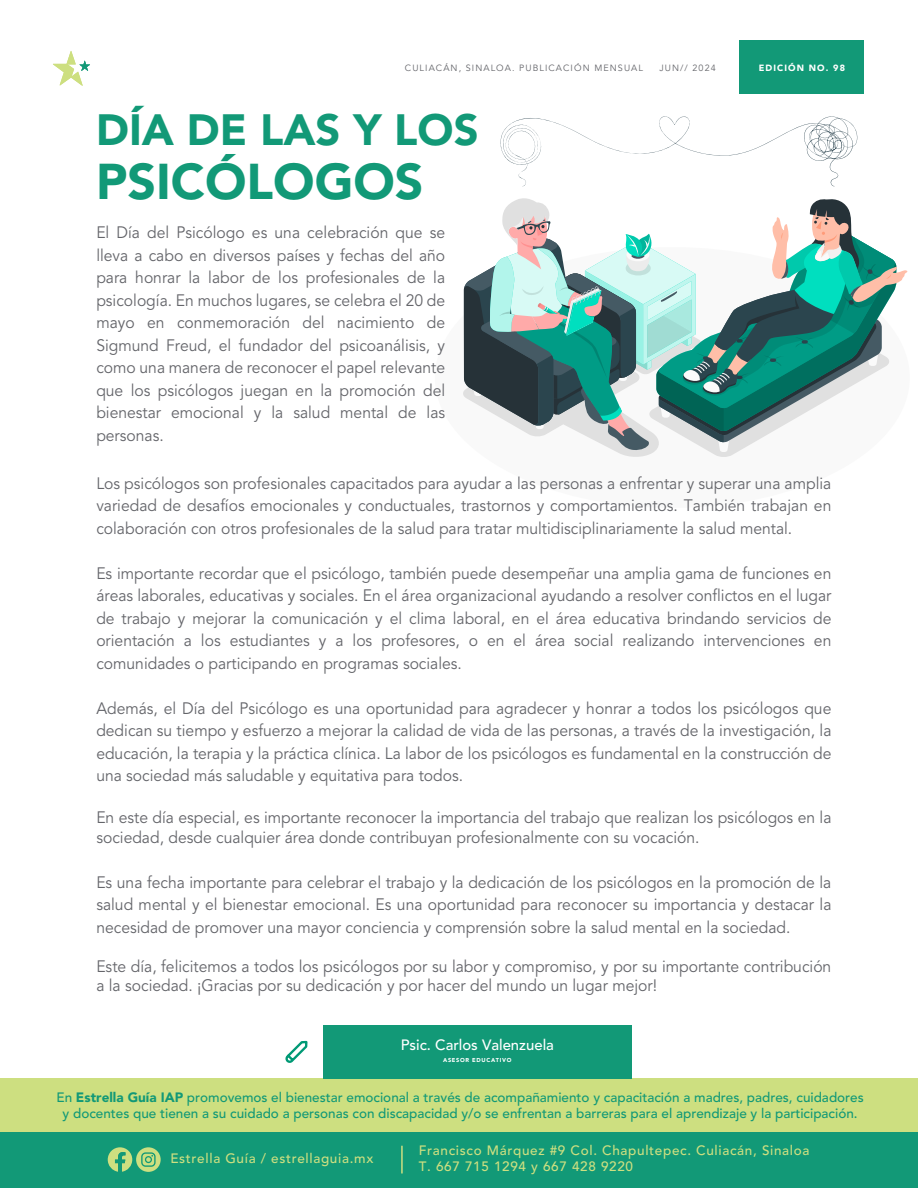
<style>
.page{position:relative;width:918px;height:1188px;background:#fff}
.page>*{position:absolute;margin:0;border:0;box-sizing:border-box;transform-origin:0 0}
.t1{font:900 49.8px "Avenir LT Std";color:#129977}
.t2{font:900 43.35px "Avenir LT Std";color:#129977}
.t3{font:16.5px/22.5px "Avenir LT Std";color:#64656a;text-align:justify;scale:.95 1}
.t4{font:500 14.85px "Avenir LT Std";color:#fff}
.t5{font:500 13.5px/16.2px "Avenir LT Std";color:#129977;text-align:center}
.t6{font:500 13.5px/16.2px "Avenir LT Std";letter-spacing:.05em;color:#cddf80}
.t7{font:9px "Avenir LT Std";letter-spacing:.12em;color:#64656a}
.t8{font:900 9px "Avenir LT Std";letter-spacing:.12em;color:#fff}
.t9{font:900 5.7px "Avenir LT Std";letter-spacing:.12em;color:#fff}
.s1{font-weight:900}
</style>
<div class="page">
<div style="left:0;top:1079px;width:918px;height:54px;background:#cddf80"></div>
<div style="left:0;top:1132px;width:918px;height:56px;background:#129977"></div>
<div style="left:136px;top:1147px;width:25px;height:25px;background:#cddf80;border-radius:50%"></div>
<svg style="left:141px;top:1152px;width:15px;height:15px"></svg>
<svg style="left:108px;top:1147px;width:24px;height:25px"></svg>
<hr style="left:401px;top:1146px;width:2px;height:28px;background:#cddf80">
<svg style="left:285px;top:1040px;width:23px;height:23px"></svg>
<div style="left:323px;top:1025px;width:308px;height:54px;background:#129977"></div>
<svg style="left:53px;top:51px;width:37px;height:35px"></svg>
<div style="left:740px;top:40px;width:124px;height:54px;background:#129977"></div>
<svg style="left:463px;top:198px;width:445px;height:259px"></svg>
<svg style="left:500px;top:116px;width:357px;height:70px"></svg>
<p class="t7" style="left:405px;top:63px;width:240px">CULIACÁN, SINALOA. PUBLICACIÓN MENSUAL</p>
<p class="t7" style="left:659px;top:63px;width:58px">JUN// 2024</p>
<p class="t8" style="left:759px;top:63px;width:88px">EDICIÓN NO. 98</p>
<h2 class="t2" style="left:96px;top:104px;width:384px">DÍA DE LAS Y LOS</h2>
<h1 class="t1" style="left:96px;top:151px;width:329px">PSICÓLOGOS</h1>
<p class="t3" style="left:96px;top:222px;width:369px">El Día del Psicólogo es una celebración que se lleva a cabo en diversos países y fechas del año para honrar la labor de los profesionales de la psicología. En muchos lugares, se celebra el 20 de mayo en conmemoración del nacimiento de Sigmund Freud, el fundador del psicoanálisis, y como una manera de reconocer el papel relevante que los psicólogos juegan en la promoción del bienestar emocional y la salud mental de las personas.</p>
<p class="t3" style="left:96px;top:472px;width:775px">Los psicólogos son profesionales capacitados para ayudar a las personas a enfrentar y superar una amplia variedad de desafíos emocionales y conductuales, trastornos y comportamientos. También trabajan en colaboración con otros profesionales de la salud para tratar multidisciplinariamente la salud mental.</p>
<p class="t3" style="left:96px;top:562px;width:775px">Es importante recordar que el psicólogo, también puede desempeñar una amplia gama de funciones en áreas laborales, educativas y sociales. En el área organizacional ayudando a resolver conflictos en el lugar de trabajo y mejorar la comunicación y el clima laboral, en el área educativa brindando servicios de orientación a los estudiantes y a los profesores, o en el área social realizando intervenciones en comunidades o participando en programas sociales.</p>
<p class="t3" style="left:96px;top:697px;width:775px">Además, el Día del Psicólogo es una oportunidad para agradecer y honrar a todos los psicólogos que dedican su tiempo y esfuerzo a mejorar la calidad de vida de las personas, a través de la investigación, la educación, la terapia y la práctica clínica. La labor de los psicólogos es fundamental en la construcción de una sociedad más saludable y equitativa para todos.</p>
<p class="t3" style="left:96px;top:808px;width:775px;line-height:19.5px">En este día especial, es importante reconocer la importancia del trabajo que realizan los psicólogos en la sociedad, desde cualquier área donde contribuyan profesionalmente con su vocación.</p>
<p class="t3" style="left:96px;top:871px;width:775px">Es una fecha importante para celebrar el trabajo y la dedicación de los psicólogos en la promoción de la salud mental y el bienestar emocional. Es una oportunidad para reconocer su importancia y destacar la necesidad de promover una mayor conciencia y comprensión sobre la salud mental en la sociedad.</p>
<p class="t3" style="left:96px;top:957px;width:775px;line-height:19.5px">Este día, felicitemos a todos los psicólogos por su labor y compromiso, y por su importante contribución a la sociedad. ¡Gracias por su dedicación y por hacer del mundo un lugar mejor!</p>
<p class="t4" style="left:401px;top:1036px;width:155px">Psic. Carlos Valenzuela</p>
<p class="t9" style="left:443px;top:1056px;width:70px">ASESOR EDUCATIVO</p>
<p class="t5" style="left:56px;top:1089px;width:809px">En <span class="s1">Estrella Guía IAP</span> promovemos el bienestar emocional a través de acompañamiento y capacitación a madres, padres, cuidadores y docentes que tienen a su cuidado a personas con discapacidad y/o se enfrentan a barreras para el aprendizaje y la participación.</p>
<p class="t6" style="left:170px;top:1151px;width:204px">Estrella Guía / estrellaguia.mx</p>
<p class="t6" style="left:419px;top:1143px;width:392px">Francisco Márquez #9 Col. Chapultepec. Culiacán, Sinaloa<br>T. 667 715 1294 y 667 428 9220</p>
</div>
